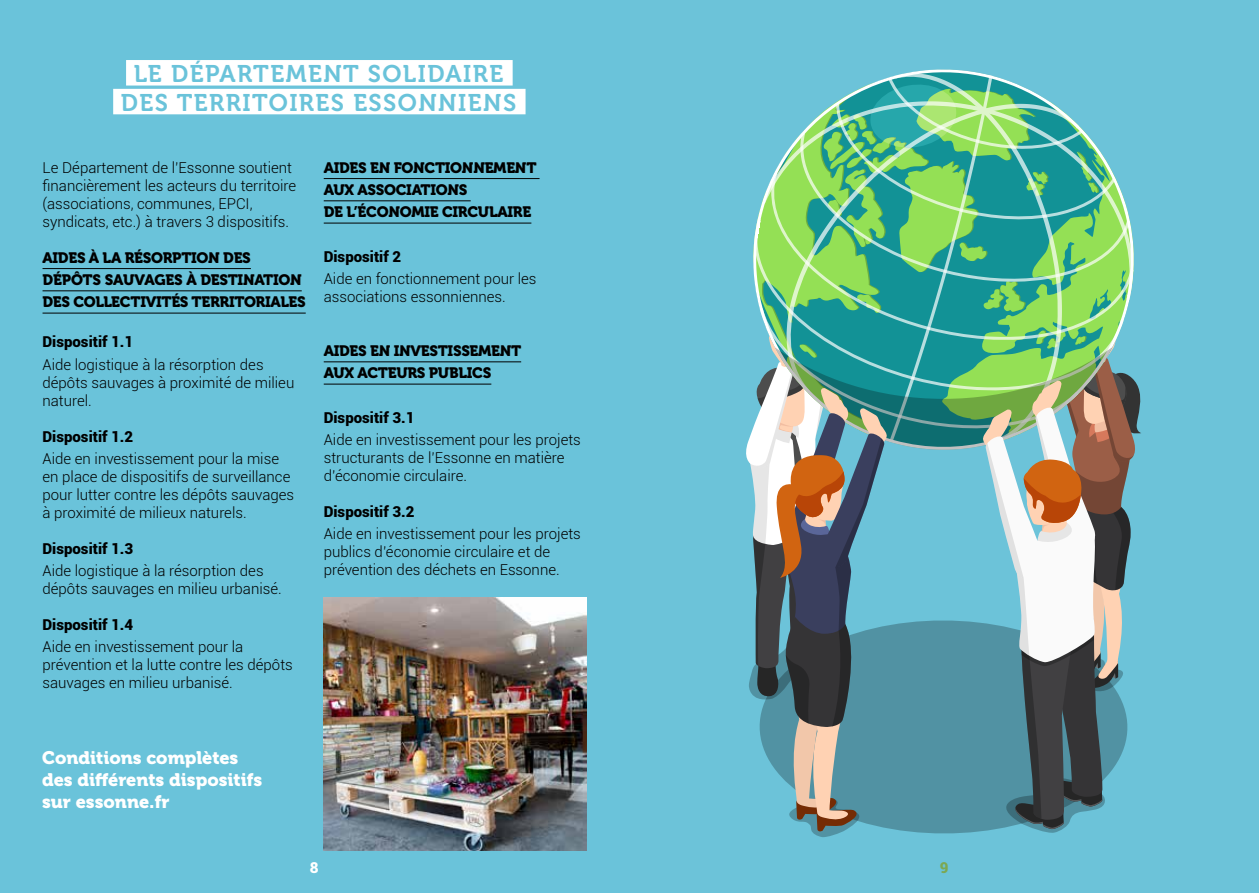
<style>
.page{position:relative;width:1259px;height:893px;background:#fff}
.page>*{position:absolute;margin:0;border:0;box-sizing:border-box;transform-origin:0 0}
.t1{font:24px/28.8px "Museo 700";letter-spacing:.06em;color:#6ac3da;text-align:center}
.t2{font:18px/21.6px "Museo 900";color:#fff}
.t3{font:300 15px/18px "Roboto";color:#000}
.t4{font:15px/22.2px "Museo 900";letter-spacing:-.02em;color:#000}
.t5{font:900 15px "Roboto";color:#000}
.t6{font:900 15px "Roboto";color:#fff}
.t7{font:900 15px "Roboto";color:#7ca853}
</style>
<div class="page">
<div style="left:629px;top:0;width:630px;height:893px;background:#6cc3d9"></div>
<svg style="left:746px;top:75px;width:395px;height:762px"></svg>
<div style="left:0;top:0;width:629px;height:893px;background:#6ac3da"></div>
<div style="left:126px;top:60px;width:386px;height:26px;background:#fff"></div>
<div style="left:113px;top:89px;width:412px;height:25px;background:#fff"></div>
<hr style="left:43px;top:268px;width:208px;height:1px;background:#000">
<hr style="left:43px;top:290px;width:259px;height:1px;background:#000">
<hr style="left:43px;top:313px;width:263px;height:1px;background:#000">
<hr style="left:324px;top:178px;width:215px;height:1px;background:#000">
<hr style="left:324px;top:200px;width:147px;height:1px;background:#000">
<hr style="left:324px;top:223px;width:207px;height:1px;background:#000">
<hr style="left:324px;top:361px;width:197px;height:1px;background:#000">
<hr style="left:324px;top:384px;width:167px;height:1px;background:#000">
<img style="left:324px;top:597px;width:263px;height:253px">
<h1 class="t1" style="left:121px;top:59px;width:397px">LE DÉPARTEMENT SOLIDAIRE<br>DES TERRITOIRES ESSONNIENS</h1>
<p class="t3" style="left:43px;top:158px;width:255px">Le Département de l’Essonne soutient financièrement les acteurs du territoire (associations, communes, EPCI, syndicats, etc.) à travers 3 dispositifs.</p>
<p class="t4" style="left:43px;top:246px;width:265px">AIDES À LA RÉSORPTION DES<br>DÉPÔTS SAUVAGES À DESTINATION<br>DES COLLECTIVITÉS TERRITORIALES</p>
<p class="t5" style="left:43px;top:331px;width:92px">Dispositif 1.1</p>
<p class="t3" style="left:43px;top:355px;width:253px">Aide logistique à la résorption des dépôts sauvages à proximité de milieu naturel.</p>
<p class="t5" style="left:43px;top:426px;width:92px">Dispositif 1.2</p>
<p class="t3" style="left:43px;top:449px;width:253px">Aide en investissement pour la mise en place de dispositifs de surveillance pour lutter contre les dépôts sauvages à proximité de milieux naturels.</p>
<p class="t5" style="left:43px;top:538px;width:92px">Dispositif 1.3</p>
<p class="t3" style="left:43px;top:561px;width:241px">Aide logistique à la résorption des dépôts sauvages en milieu urbanisé.</p>
<p class="t5" style="left:43px;top:614px;width:92px">Dispositif 1.4</p>
<p class="t3" style="left:43px;top:637px;width:252px">Aide en investissement pour la prévention et la lutte contre les dépôts sauvages en milieu urbanisé.</p>
<p class="t4" style="left:324px;top:156px;width:214px">AIDES EN FONCTIONNEMENT<br>AUX ASSOCIATIONS<br>DE L’ÉCONOMIE CIRCULAIRE</p>
<p class="t5" style="left:324px;top:246px;width:79px">Dispositif 2</p>
<p class="t3" style="left:324px;top:269px;width:214px">Aide en fonctionnement pour les associations essonniennes.</p>
<p class="t4" style="left:324px;top:340px;width:199px">AIDES EN INVESTISSEMENT<br>AUX ACTEURS PUBLICS</p>
<p class="t5" style="left:324px;top:407px;width:92px">Dispositif 3.1</p>
<p class="t3" style="left:324px;top:430px;width:259px">Aide en investissement pour les projets structurants de l’Essonne en matière d’économie circulaire.</p>
<p class="t5" style="left:324px;top:501px;width:92px">Dispositif 3.2</p>
<p class="t3" style="left:324px;top:524px;width:259px">Aide en investissement pour les projets publics d’économie circulaire et de prévention des déchets en Essonne.</p>
<p class="t2" style="left:42px;top:747px;width:222px">Conditions complètes des différents dispositifs sur essonne.fr</p>
<p class="t6" style="left:310px;top:857px;width:10px">8</p>
<p class="t7" style="left:940px;top:857px;width:10px">9</p>
</div>
